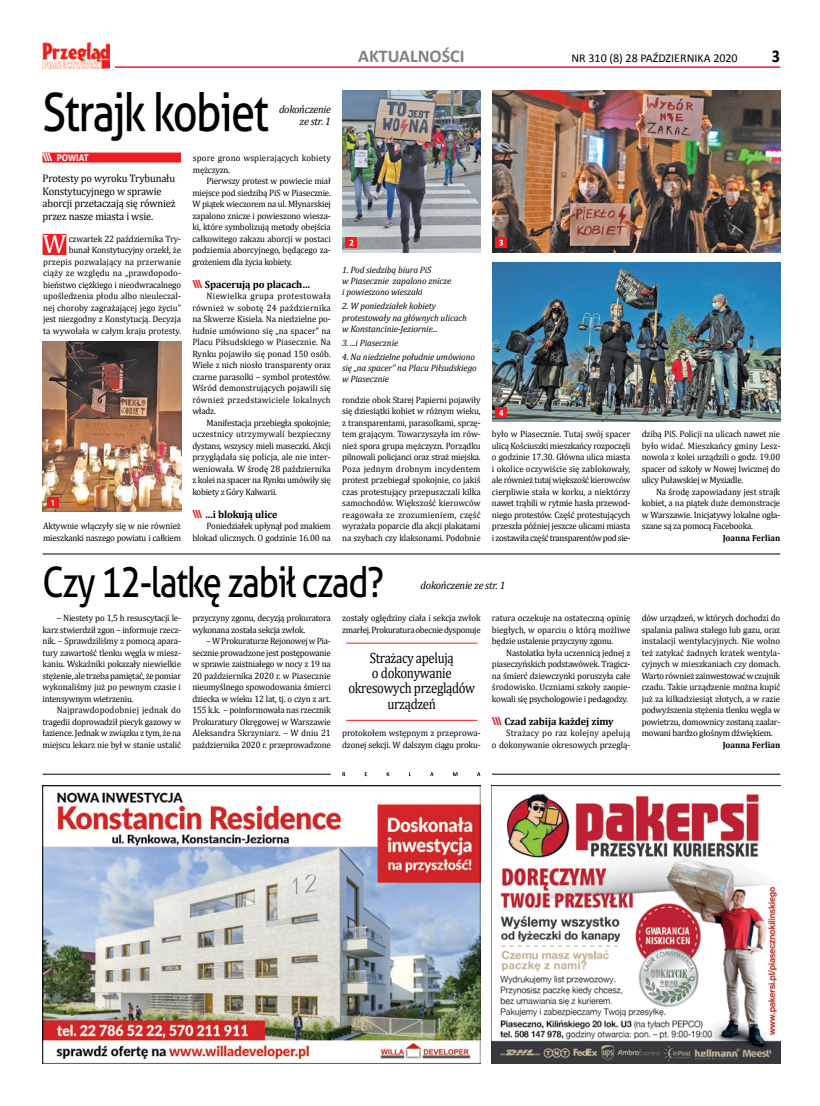
<style>
.page{position:relative;width:820px;height:1106px;background:#fff}
.page>*{position:absolute;margin:0;border:0;box-sizing:border-box;transform-origin:0 0}
.t1{font:53px "Aller";letter-spacing:-.04em;color:#000;scale:.82 1}
.t2{font:42px "Aller";letter-spacing:-.04em;color:#000;scale:.82 1}
.t3{font:26.5px "Cambria";color:#fff;scale:.96 1}
.t4{font:700 18px "Calibri";color:#808285}
.t5{font:700 18px "Calibri";color:#000;scale:.9 1}
.t6{font:15px/15px "Cambria";letter-spacing:-.025em;color:#000;text-align:center;scale:.85 1}
.t7{font:12px "Calibri";color:#000}
.t8{font:11px/12.5px "Cambria";letter-spacing:-.015em;color:#000;scale:.95 1}
.t9{font:italic 11px/12.5px "Cambria";letter-spacing:-.025em;color:#000;text-align:right;scale:.96 1}
.t10{font:700 10.5px "Cambria";letter-spacing:-.01em;color:#000}
.t11{font:9.2px/11.5px "Cambria";letter-spacing:-.02em;color:#000;text-align:justify;scale:.96 1}
.t12{font:9.2px/11.5px "Cambria";color:#000;text-align:right;scale:.96 1}
.t13{font:italic 9.2px/11px "Cambria";letter-spacing:-.01em;color:#000}
.t14{font:9.2px/11.5px "Cambria";letter-spacing:.015em;color:#000;scale:.96 1}
.t15{font:700 9.2px "Aller";color:#fff;scale:.96 1}
.t16{font:700 9px "Cambria";color:#000;scale:.96 1}
.s1{font-size:11px}
.s2{font-family:"Aller";font-size:11px;color:#ed1d24}
</style>
<div class="page">
<hr style="left:43px;top:66px;width:737px;height:2px;background:#ed1d24">
<div style="left:43px;top:42px;width:71px;height:26px;background:#fff"></div>
<img style="left:43px;top:42px;width:67px;height:26px">
<img style="left:43px;top:785px;width:437px;height:278px">
<img style="left:492px;top:785px;width:288px;height:278px">
<div style="left:43px;top:152px;width:138px;height:10px;background:#ed1d24"></div>
<div style="left:43px;top:234px;width:23px;height:21px;background:#ed1d24"></div>
<svg style="left:342px;top:772px;width:138px;height:4px"></svg>
<hr style="left:43px;top:774px;width:288px;height:1px;background:#000">
<hr style="left:492px;top:774px;width:288px;height:1px;background:#000">
<img style="left:492px;top:263px;width:288px;height:159px">
<img style="left:342px;top:91px;width:138px;height:161px">
<img style="left:492px;top:91px;width:288px;height:161px">
<img style="left:43px;top:342px;width:138px;height:170px">
<div style="left:47px;top:497px;width:12px;height:11px;background:#ed1d24"></div>
<svg style="left:51px;top:500px;width:3px;height:6px"></svg>
<div style="left:345px;top:237px;width:12px;height:11px;background:#ed1d24"></div>
<svg style="left:349px;top:240px;width:4px;height:6px"></svg>
<div style="left:495px;top:237px;width:12px;height:11px;background:#ed1d24"></div>
<svg style="left:499px;top:240px;width:4px;height:6px"></svg>
<div style="left:495px;top:407px;width:12px;height:11px;background:#ed1d24"></div>
<svg style="left:499px;top:410px;width:4px;height:6px"></svg>
<hr style="left:43px;top:553px;width:737px;height:1px;background:#000">
<hr style="left:346px;top:642px;width:131px;height:1px;background:#ed1d24">
<hr style="left:346px;top:720px;width:131px;height:1px;background:#ed1d24">
<h1 class="t1" style="left:43px;top:80px;width:277px">Strajk kobiet</h1>
<p class="t9" style="left:279px;top:102px;width:55px">dokończenie ze str. 1</p>
<p class="t15" style="left:43px;top:152px;width:50px"><span class="s1">\\\</span> POWIAT</p>
<p class="t8" style="left:43px;top:172px;width:141px">Protesty po wyroku Trybunału<br>Konstytucyjnego w sprawie aborcji przetaczają się również przez nasze miasta i wsie.</p>
<h3 class="t3" style="left:43px;top:228px;width:26px">W</h3>
<p class="t12" style="left:43px;top:233px;width:145px">czwartek 22 października Try-<br>bunał Konstytucyjny orzekł, że przepis pozwalający na przerwanie ciąży ze względu na „prawdopodo&shy;bieństwo ciężkiego i nieodwracalnego upośledzenia płodu albo nieuleczal&shy;nej choroby zagrażającej jego życiu” jest niezgodny z Konstytucją. Decyzja ta wywołała w całym kraju protesty.</p>
<p class="t11" style="left:43px;top:520px;width:145px">Aktywnie włączyły się w nie również mieszkanki naszego powiatu i całkiem</p>
<p class="t14" style="left:193px;top:152px;width:145px">spore grono wspierających kobiety mężczyzn.</p>
<p class="t11" style="left:192px;top:175px;width:146px;text-indent:14px">Pierwszy protest w powiecie miał miejsce pod siedzibą PiS w Piasecznie.<br>W piątek wieczorem na ul. Młynarskiej zapalono znicze i powieszono wiesza&shy;ki, które symbolizują metody obejścia całkowitego zakazu aborcji w postaci podziemia aborcyjnego, będącego za&shy;grożeniem dla życia kobiety.</p>
<p class="t10" style="left:192px;top:277px;width:119px"><span class="s2">\\\</span> Spacerują po placach…</p>
<p class="t11" style="left:192px;top:290px;width:146px;text-indent:14px">Niewielka grupa protestowała również w sobotę 24 października na Skwerze Kisiela. Na niedzielne po&shy;łudnie umówiono się „na spacer” na Placu Piłsudskiego w Piasecznie. Na Rynku pojawiło się ponad 150 osób.<br>Wiele z nich niosło transparenty oraz czarne parasolki – symbol protestów.<br>Wśród demonstrujących pojawili się również przedstawiciele lokalnych władz.</p>
<p class="t11" style="left:192px;top:417px;width:146px;text-indent:14px">Manifestacja przebiegła spokojnie; uczestnicy utrzymywali bezpieczny dystans, wszyscy mieli maseczki. Akcji przyglądała się policja, ale nie inter&shy;weniowała. W środę 28 października z kolei na spacer na Rynku umówiły się kobiety z Góry Kalwarii.</p>
<p class="t10" style="left:192px;top:507px;width:87px"><span class="s2">\\\</span> …i blokują ulice</p>
<p class="t11" style="left:192px;top:520px;width:146px;text-align:right">Poniedziałek upłynął pod znakiem blokad ulicznych. O godzinie 16.00 na</p>
<h3 class="t4" style="left:358px;top:45px;width:108px">AKTUALNOŚCI</h3>
<h3 class="t7" style="left:571px;top:51px;width:168px">NR 310 (8) 28 PAŹDZIERNIKA 2020</h3>
<h3 class="t5" style="left:771px;top:45px;width:11px">3</h3>
<p class="t13" style="left:342px;top:264px;width:111px">1. Pod siedzibą biura PiS<br>w Piasecznie zapalono znicze i powieszono wieszaki</p>
<p class="t13" style="left:342px;top:300px;width:126px">2. W poniedziałek kobiety protestowały na głównych ulicach w Konstancinie-Jeziornie...</p>
<p class="t13" style="left:342px;top:336px;width:57px">3. ...i Piasecznie</p>
<p class="t13" style="left:342px;top:350px;width:136px">4. Na niedzielne południe umówiono się „na spacer” na Placu Piłsudskiego w Piasecznie</p>
<p class="t11" style="left:342px;top:394px;width:146px">rondzie obok Starej Papierni pojawiły się dziesiątki kobiet w różnym wieku, z transparentami, parasolkami, sprzę&shy;tem grającym. Towarzyszyła im rów&shy;nież spora grupa mężczyzn. Porządku pilnowali policjanci oraz straż miejska.<br>Poza jednym drobnym incydentem protest przebiegał spokojnie, co jakiś czas protestujący przepuszczali kilka samochodów. Większość kierowców reagowała ze zrozumieniem, część wyrażała poparcie dla akcji plakatami na szybach czy klaksonami. Podobnie</p>
<p class="t11" style="left:492px;top:428px;width:146px">było w Piasecznie. Tutaj swój spacer ulicą Kościuszki mieszkańcy rozpoczęli o godzinie 17.30. Główna ulica miasta i okolice oczywiście się zablokowały, ale również tutaj większość kierowców cierpliwie stała w korku, a niektórzy nawet trąbili w rytmie hasła przewod&shy;niego protestów. Część protestujących przeszła później jeszcze ulicami miasta i zostawiła część transparentów pod sie-</p>
<p class="t11" style="left:641px;top:428px;width:146px">dzibą PiS. Policji na ulicach nawet nie było widać. Mieszkańcy gminy Lesz&shy;nowola z kolei urządzili o godz. 19.00 spacer od szkoły w Nowej Iwicznej do ulicy Puławskiej w Mysiadle.</p>
<p class="t11" style="left:641px;top:486px;width:146px;text-indent:14px">Na środę zapowiadany jest strajk kobiet, a na piątek duże demonstracje w Warszawie. Inicjatywy lokalne ogła&shy;szane są za pomocą Facebooka.</p>
<p class="t16" style="left:722px;top:531px;width:61px">Joanna Ferlian</p>
<h2 class="t2" style="left:43px;top:556px;width:418px">Czy 12-latkę zabił czad?</h2>
<p class="t11" style="left:43px;top:612px;width:146px;text-indent:14px">– Niestety po 1,5 h resuscytacji le&shy;karz stwierdził zgon – informuje rzecz&shy;nik. – Sprawdziliśmy z pomocą apara&shy;tury zawartość tlenku węgla w miesz&shy;kaniu. Wskaźniki pokazały niewielkie stężenie, ale trzeba pamiętać, że pomiar wykonaliśmy już po pewnym czasie i intensywnym wietrzeniu.</p>
<p class="t11" style="left:43px;top:704px;width:146px;text-indent:14px">Najprawdopodobniej jednak do tragedii doprowadził piecyk gazowy w łazience. Jednak w związku z tym, że na miejscu lekarz nie był w stanie ustalić</p>
<p class="t9" style="left:420px;top:578px;width:90px">dokończenie ze str. 1</p>
<p class="t11" style="left:192px;top:612px;width:146px">przyczyny zgonu, decyzją prokuratora wykonana została sekcja zwłok.</p>
<p class="t11" style="left:192px;top:635px;width:146px;text-indent:14px">– W Prokuraturze Rejonowej w Pia&shy;secznie prowadzone jest postępowanie w sprawie zaistniałego w nocy z 19 na 20 października 2020 r. w Piasecznie nieumyślnego spowodowania śmierci dziecka w wieku 12 lat, tj. o czyn z art.<br>155 k.k. – poinformowała nas rzecznik Prokuratury Okręgowej w Warszawie Aleksandra Skrzyniarz. – W dniu 21 października 2020 r. przeprowadzone</p>
<p class="t11" style="left:342px;top:612px;width:146px">zostały oględziny ciała i sekcja zwłok zmarłej. Prokuratura obecnie dysponuje</p>
<p class="t11" style="left:492px;top:612px;width:146px">ratura oczekuje na ostateczną opinię biegłych, w oparciu o którą możliwe będzie ustalenie przyczyny zgonu.</p>
<p class="t11" style="left:492px;top:647px;width:146px;text-indent:14px">Nastolatka była uczennicą jednej z piaseczyńskich podstawówek. Tragicz&shy;na śmierć dziewczynki poruszyła całe środowisko. Uczniami szkoły zaopie&shy;kowali się psychologowie i pedagodzy.</p>
<p class="t10" style="left:492px;top:714px;width:123px"><span class="s2">\\\</span> Czad zabija każdej zimy</p>
<p class="t12" style="left:492px;top:727px;width:146px">Strażacy po raz kolejny apelują<br>o dokonywanie okresowych przeglą-</p>
<h3 class="t6" style="left:348px;top:651px;width:151px">Strażacy apelują<br>o dokonywanie okresowych przeglądów urządzeń</h3>
<p class="t11" style="left:342px;top:727px;width:146px">protokołem wstępnym z przeprowa&shy;dzonej sekcji. W dalszym ciągu proku-</p>
<p class="t11" style="left:641px;top:612px;width:146px">dów urządzeń, w których dochodzi do spalania paliwa stałego lub gazu, oraz instalacji wentylacyjnych. Nie wolno też zatykać żadnych kratek wentyla&shy;cyjnych w mieszkaniach czy domach.<br>Warto również zainwestować w czujnik czadu. Takie urządzenie można kupić już za kilkadziesiąt złotych, a w razie podwyższenia stężenia tlenku węgla w powietrzu, domownicy zostaną zaalar&shy;mowani bardzo głośnym dźwiękiem.</p>
<p class="t16" style="left:722px;top:738px;width:61px">Joanna Ferlian</p>
</div>
